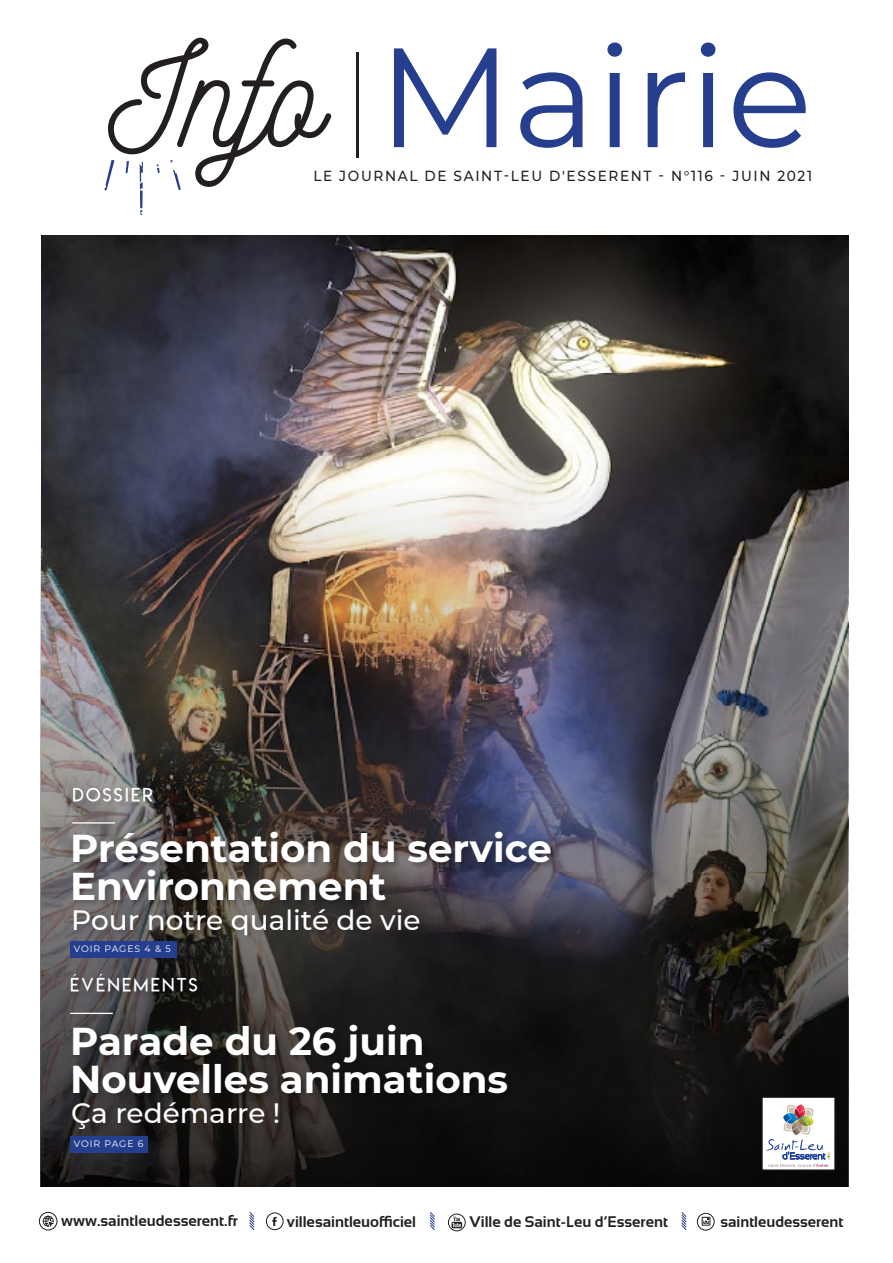
<style>
.page{position:relative;width:893px;height:1263px;background:#fff}
.page>*{position:absolute;margin:0;border:0;box-sizing:border-box;transform-origin:0 0}
.t1{font:141px "Montserrat";color:#253f8e}
.t2{font:700 38.7px/37.8px "Montserrat";color:#fff}
.t3{font:500 27.9px "Montserrat";color:#fff}
.t4{font:18.6px "Lemon Milklight";letter-spacing:.125em;color:#fff}
.t5{font:700 15.3px "Sansation";color:#231f20}
.t6{font:500 14.55px "Montserrat";letter-spacing:.12em;color:#231f20;scale:.94 1}
.t7{font:9.3px "Montserrat";letter-spacing:.1em;color:#fff}
.s1{font-family:"Nickainley";color:#231f20}
.s2{font-weight:100;font-size:112.8px;color:#231f20}
</style>
<div class="page">
<img style="left:40px;top:235px;width:808px;height:951px">
<svg style="left:173px;top:170px;width:8px;height:20px"></svg>
<svg style="left:140px;top:162px;width:3px;height:53px"></svg>
<svg style="left:126px;top:161px;width:3px;height:12px"></svg>
<svg style="left:104px;top:160px;width:10px;height:30px"></svg>
<svg style="left:156px;top:164px;width:4px;height:9px"></svg>
<div style="left:70px;top:973px;width:135px;height:27px;background:#000006;opacity:.24"></div>
<div style="left:69px;top:1011px;width:51px;height:11px;background:#231f20;opacity:.24"></div>
<hr style="left:70px;top:1013px;width:43px;height:1px;background:#fff">
<div style="left:72px;top:1023px;width:443px;height:78px;background:#000006;opacity:.24"></div>
<div style="left:71px;top:1101px;width:214px;height:36px;background:#231f20;opacity:.24"></div>
<div style="left:70px;top:1136px;width:77px;height:17px;background:#253f8e"></div>
<div style="left:72px;top:786px;width:87px;height:23px;background:#000006;opacity:.24"></div>
<div style="left:71px;top:820px;width:52px;height:11px;background:#231f20;opacity:.24"></div>
<hr style="left:72px;top:822px;width:43px;height:2px;background:#fff">
<div style="left:72px;top:831px;width:486px;height:77px;background:#000006;opacity:.24"></div>
<div style="left:70px;top:941px;width:107px;height:17px;background:#253f8e"></div>
<div style="left:762px;top:1097px;width:73px;height:73px;background:#fff"></div>
<svg style="left:766px;top:1104px;width:64px;height:63px"></svg>
<div style="left:762px;top:1097px;width:73px;height:73px;border:1px solid #231f20"></div>
<div style="left:266px;top:1212px;width:18px;height:18px;border:1px solid #231f20;border-radius:8px"></div>
<svg style="left:272px;top:1217px;width:5px;height:9px"></svg>
<svg style="left:249px;top:1212px;width:6px;height:18px"></svg>
<svg style="left:430px;top:1212px;width:5px;height:18px"></svg>
<svg style="left:452px;top:1216px;width:10px;height:12px"></svg>
<div style="left:448px;top:1214px;width:18px;height:17px;border:1px solid #231f20;border-radius:50%"></div>
<svg style="left:702px;top:1217px;width:8px;height:9px"></svg>
<svg style="left:681px;top:1212px;width:6px;height:18px"></svg>
<div style="left:697px;top:1213px;width:17px;height:17px;border:1px solid #231f20;border-radius:50%"></div>
<svg style="left:43px;top:1216px;width:11px;height:11px"></svg>
<div style="left:39px;top:1212px;width:18px;height:18px;border:1px solid #231f20;border-radius:9px"></div>
<div style="left:73px;top:907px;width:354px;height:35px;background:#231f20;opacity:.24"></div>
<h1 class="t1" style="left:108px;top:0;width:706px"><span class="s1">Info</span><span class="s2">|</span>Mairie</h1>
<p class="t6" style="left:313px;top:166px;width:532px">LE JOURNAL DE SAINT-LEU D'ESSERENT - N°116 - JUIN 2021</p>
<p class="t4" style="left:72px;top:783px;width:82px">DOSSIER</p>
<h2 class="t2" style="left:70px;top:828px;width:483px">Présentation du service<br>Environnement</h2>
<h3 class="t3" style="left:71px;top:900px;width:351px">Pour notre qualité de vie</h3>
<p class="t7" style="left:74px;top:942px;width:98px">VOIR PAGES 4 &amp; 5</p>
<p class="t4" style="left:70px;top:974px;width:129px">ÉVÉNEMENTS</p>
<h2 class="t2" style="left:70px;top:1020px;width:439px">Parade du 26 juin<br>Nouvelles animations</h2>
<h3 class="t3" style="left:71px;top:1094px;width:211px">Ça redémarre !</h3>
<p class="t7" style="left:74px;top:1137px;width:71px">VOIR PAGE 6</p>
<p class="t5" style="left:61px;top:1212px;width:178px">www.saintleudesserent.fr</p>
<p class="t5" style="left:287px;top:1213px;width:131px">villesaintleuofficiel</p>
<p class="t5" style="left:470px;top:1213px;width:200px">Ville de Saint-Leu d’Esserent</p>
<p class="t5" style="left:720px;top:1213px;width:125px">saintleudesserent</p>
</div>
